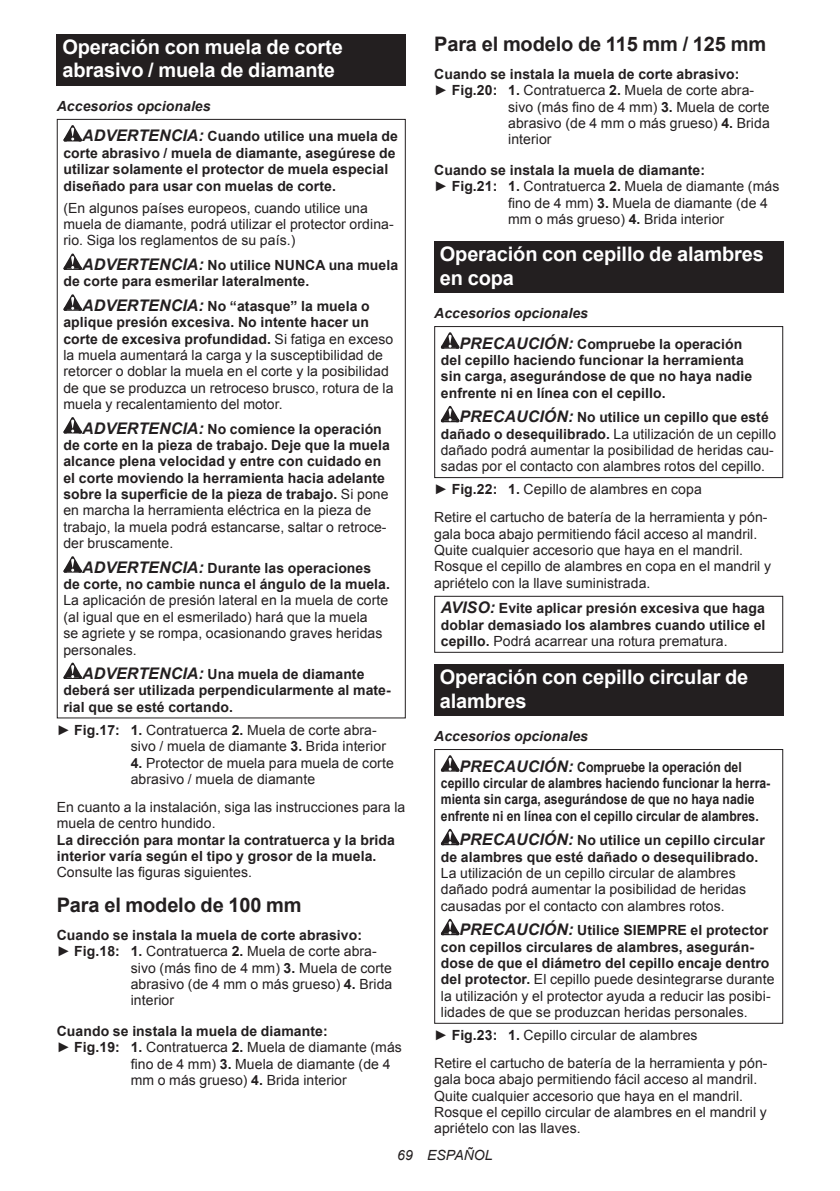
<style>
.page{position:relative;width:840px;height:1191px;background:#fff}
.page>*{position:absolute;margin:0;border:0;box-sizing:border-box;transform-origin:0 0}
.t1{font:700 20px/23.4px "Arial";letter-spacing:-.01em;color:#fff}
.t2{font:700 20px "Arial";letter-spacing:-.01em;color:#231f20}
.t3{font:14px/16.4px "Arial";letter-spacing:.005em;color:#231f20}
.t4{font:700 14px/16.4px "Arial";letter-spacing:.005em;color:#231f20}
.t5{font:700 14px/16.4px "Arial";letter-spacing:.005em;color:#231f20;scale:.87 1}
.t6{font:italic 700 14px/30.6px "Arial";letter-spacing:.005em;color:#231f20}
.t7{font:italic 14px "Arial";letter-spacing:.005em;color:#231f20}
.s1{font-style:italic}
.s2{font-style:italic;font-size:16px}
.s3{font-weight:700;font-style:italic;font-size:16px}
.s4{font-weight:700}
.s5{font-weight:400}
.s6{font-size:16px}
.s7{font-style:normal}
</style>
<div class="page">
<div style="left:57px;top:34px;width:348px;height:52px;background:#231f20"></div>
<svg style="left:63px;top:125px;width:19px;height:16px"></svg>
<svg style="left:63px;top:253px;width:19px;height:17px"></svg>
<svg style="left:63px;top:294px;width:19px;height:17px"></svg>
<svg style="left:63px;top:417px;width:19px;height:16px"></svg>
<svg style="left:63px;top:556px;width:19px;height:16px"></svg>
<svg style="left:63px;top:662px;width:19px;height:17px"></svg>
<div style="left:434px;top:241px;width:348px;height:52px;background:#231f20"></div>
<svg style="left:440px;top:332px;width:19px;height:17px"></svg>
<svg style="left:440px;top:406px;width:19px;height:16px"></svg>
<div style="left:434px;top:326px;width:348px;height:152px;border:1px solid #231f20"></div>
<div style="left:434px;top:596px;width:348px;height:57px;border:1px solid #231f20"></div>
<div style="left:434px;top:664px;width:348px;height:52px;background:#231f20"></div>
<svg style="left:440px;top:755px;width:19px;height:16px"></svg>
<svg style="left:440px;top:829px;width:19px;height:16px"></svg>
<svg style="left:440px;top:918px;width:19px;height:17px"></svg>
<div style="left:434px;top:749px;width:348px;height:274px;border:1px solid #231f20"></div>
<h1 class="t1" style="left:62px;top:36px;width:282px">Operación con muela de corte abrasivo / muela de diamante</h1>
<p class="t4" style="left:82px;top:91px;width:317px;line-height:30.6px;text-indent:-25px"><span class="s1">Accesorios opcionales<br></span><span class="s2">ADVERTENCIA:</span> Cuando utilice una muela de</p>
<p class="t4" style="left:63px;top:145px;width:333px">corte abrasivo / muela de diamante, asegúrese de utilizar solamente el protector de muela especial diseñado para usar con muelas de corte.</p>
<p class="t3" style="left:63px;top:200px;width:331px">(En algunos países europeos, cuando utilice una muela de diamante, podrá utilizar el protector ordina&shy;rio. Siga los reglamentos de su país.)</p>
<p class="t4" style="left:63px;top:257px;width:336px;text-indent:19px"><span class="s2">ADVERTENCIA:</span> No utilice NUNCA una muela de corte para esmerilar lateralmente.</p>
<p class="t3" style="left:63px;top:298px;width:331px;text-indent:19px"><span class="s3">ADVERTENCIA:</span> <span class="s4">No “atasque” la muela o aplique presión excesiva. No intente hacer un corte de excesiva profundidad.</span> Si fatiga en exceso la muela aumentará la carga y la susceptibilidad de retorcer o doblar la muela en el corte y la posibilidad de que se produzca un retroceso brusco, rotura de la muela y recalentamiento del motor.</p>
<p class="t4" style="left:63px;top:421px;width:328px;text-indent:19px"><span class="s2">ADVERTENCIA:</span> No comience la operación de corte en la pieza de trabajo. Deje que la muela alcance plena velocidad y entre con cuidado en el corte moviendo la herramienta hacia adelante sobre la superficie de la pieza de trabajo. <span class="s5">Si pone en marcha la herramienta eléctrica en la pieza de trabajo, la muela podrá estancarse, saltar o retroce&shy;der bruscamente.</span></p>
<p class="t4" style="left:63px;top:560px;width:328px;text-align:center"><span class="s2">ADVERTENCIA:</span> Durante las operaciones<br>de corte, no cambie nunca el ángulo de la muela.</p>
<p class="t3" style="left:63px;top:592px;width:326px">La aplicación de presión lateral en la muela de corte (al igual que en el esmerilado) hará que la muela<br>se agriete y se rompa, ocasionando graves heridas personales.</p>
<p class="t4" style="left:63px;top:666px;width:329px;text-indent:19px"><span class="s2">ADVERTENCIA:</span> Una muela de diamante deberá ser utilizada perpendicularmente al mate&shy;rial que se esté cortando.</p>
<p class="t3" style="left:131px;top:722px;width:256px;text-indent:-74px">► <span class="s4">Fig.17: 1.</span> Contratuerca <span class="s4">2.</span> Muela de corte abra&shy;sivo / muela de diamante <span class="s4">3.</span> Brida interior</p>
<p class="t3" style="left:131px;top:754px;width:264px"><span class="s4">4.</span> Protector de muela para muela de corte abrasivo / muela de diamante</p>
<p class="t3" style="left:57px;top:798px;width:350px">En cuanto a la instalación, siga las instrucciones para la muela de centro hundido.</p>
<p class="t4" style="left:57px;top:831px;width:339px">La dirección para montar la contratuerca y la brida interior varía según el tipo y grosor de la muela.</p>
<p class="t3" style="left:57px;top:864px;width:197px">Consulte las figuras siguientes.</p>
<h1 class="t2" style="left:57px;top:891px;width:246px">Para el modelo de 100 mm</h1>
<p class="t4" style="left:57px;top:927px;width:307px">Cuando se instala la muela de corte abrasivo:</p>
<p class="t3" style="left:57px;top:943px;width:321px">► <span class="s4">Fig.18: 1.</span> Contratuerca <span class="s4">2.</span> Muela de corte abra-</p>
<p class="t3" style="left:131px;top:959px;width:263px">sivo (más fino de 4 mm) <span class="s4">3.</span> Muela de corte</p>
<p class="t3" style="left:131px;top:976px;width:263px">abrasivo (de 4 mm o más grueso) <span class="s4">4.</span> Brida</p>
<p class="t3" style="left:131px;top:992px;width:45px">interior</p>
<p class="t4" style="left:57px;top:1023px;width:272px">Cuando se instala la muela de diamante:</p>
<p class="t3" style="left:57px;top:1039px;width:346px">► <span class="s4">Fig.19: 1.</span> Contratuerca <span class="s4">2.</span> Muela de diamante (más</p>
<p class="t3" style="left:131px;top:1055px;width:261px">fino de 4 mm) <span class="s4">3.</span> Muela de diamante (de 4</p>
<p class="t3" style="left:131px;top:1072px;width:217px">mm o más grueso) <span class="s4">4.</span> Brida interior</p>
<h1 class="t2" style="left:434px;top:31px;width:333px">Para el modelo de 115 mm / 125 mm</h1>
<p class="t4" style="left:434px;top:66px;width:307px">Cuando se instala la muela de corte abrasivo:</p>
<p class="t3" style="left:434px;top:82px;width:321px">► <span class="s4">Fig.20: 1.</span> Contratuerca <span class="s4">2.</span> Muela de corte abra-</p>
<p class="t3" style="left:508px;top:99px;width:263px">sivo (más fino de 4 mm) <span class="s4">3.</span> Muela de corte</p>
<p class="t3" style="left:508px;top:115px;width:263px">abrasivo (de 4 mm o más grueso) <span class="s4">4.</span> Brida</p>
<p class="t3" style="left:508px;top:131px;width:45px">interior</p>
<p class="t4" style="left:434px;top:162px;width:272px">Cuando se instala la muela de diamante:</p>
<p class="t3" style="left:434px;top:178px;width:346px">► <span class="s4">Fig.21: 1.</span> Contratuerca <span class="s4">2.</span> Muela de diamante (más</p>
<p class="t3" style="left:508px;top:195px;width:261px">fino de 4 mm) <span class="s4">3.</span> Muela de diamante (de 4</p>
<p class="t3" style="left:508px;top:211px;width:217px">mm o más grueso) <span class="s4">4.</span> Brida interior</p>
<h1 class="t1" style="left:439px;top:243px;width:325px">Operación con cepillo de alambres en copa</h1>
<p class="t6" style="left:459px;top:298px;width:284px;text-indent:-25px">Accesorios opcionales<br><span class="s6">PRECAUCIÓN:</span> <span class="s7">Compruebe la operación</span></p>
<p class="t4" style="left:440px;top:352px;width:313px">del cepillo haciendo funcionar la herramienta sin carga, asegurándose de que no haya nadie enfrente ni en línea con el cepillo.</p>
<p class="t3" style="left:440px;top:409px;width:336px;text-indent:19px"><span class="s3">PRECAUCIÓN:</span> <span class="s4">No utilice un cepillo que esté dañado o desequilibrado.</span> La utilización de un cepillo dañado podrá aumentar la posibilidad de heridas cau&shy;sadas por el contacto con alambres rotos del cepillo.</p>
<p class="t3" style="left:434px;top:476px;width:335px;line-height:27.8px">► <span class="s4">Fig.22: 1.</span> Cepillo de alambres en copa<br>Retire el cartucho de batería de la herramienta y pón-</p>
<p class="t3" style="left:434px;top:525px;width:338px">gala boca abajo permitiendo fácil acceso al mandril.<br>Quite cualquier accesorio que haya en el mandril.<br>Rosque el cepillo de alambres en copa en el mandril y apriételo con la llave suministrada.</p>
<p class="t4" style="left:440px;top:600px;width:326px;text-align:justify"><span class="s2">AVISO:</span> Evite aplicar presión excesiva que haga doblar demasiado los alambres cuando utilice el cepillo. <span class="s5">Podrá acarrear una rotura prematura.</span></p>
<h1 class="t1" style="left:439px;top:666px;width:310px">Operación con cepillo circular de alambres</h1>
<p class="t5" style="left:459px;top:721px;width:326px;line-height:30.6px;text-indent:-25px"><span class="s1">Accesorios opcionales<br></span><span class="s2">PRECAUCIÓN:</span> Compruebe la operación del</p>
<p class="t5" style="left:440px;top:775px;width:380px">cepillo circular de alambres haciendo funcionar la herra&shy;mienta sin carga, asegurándose de que no haya nadie enfrente ni en línea con el cepillo circular de alambres.</p>
<p class="t4" style="left:440px;top:832px;width:325px;text-indent:19px"><span class="s2">PRECAUCIÓN:</span> No utilice un cepillo circular de alambres que esté dañado o desequilibrado.</p>
<p class="t3" style="left:440px;top:865px;width:306px">La utilización de un cepillo circular de alambres dañado podrá aumentar la posibilidad de heridas causadas por el contacto con alambres rotos.</p>
<p class="t3" style="left:440px;top:922px;width:335px;text-indent:19px"><span class="s3">PRECAUCIÓN:</span> <span class="s4">Utilice SIEMPRE el protector con cepillos circulares de alambres, asegurán&shy;dose de que el diámetro del cepillo encaje dentro del protector.</span> El cepillo puede desintegrarse durante la utilización y el protector ayuda a reducir las posibi&shy;lidades de que se produzcan heridas personales.</p>
<p class="t3" style="left:434px;top:1021px;width:335px;line-height:27.8px">► <span class="s4">Fig.23: 1.</span> Cepillo circular de alambres<br>Retire el cartucho de batería de la herramienta y pón-</p>
<p class="t3" style="left:434px;top:1071px;width:334px">gala boca abajo permitiendo fácil acceso al mandril.<br>Quite cualquier accesorio que haya en el mandril.<br>Rosque el cepillo circular de alambres en el mandril y apriételo con las llaves.</p>
<p class="t7" style="left:397px;top:1146px;width:97px">69 ESPAÑOL</p>
</div>
